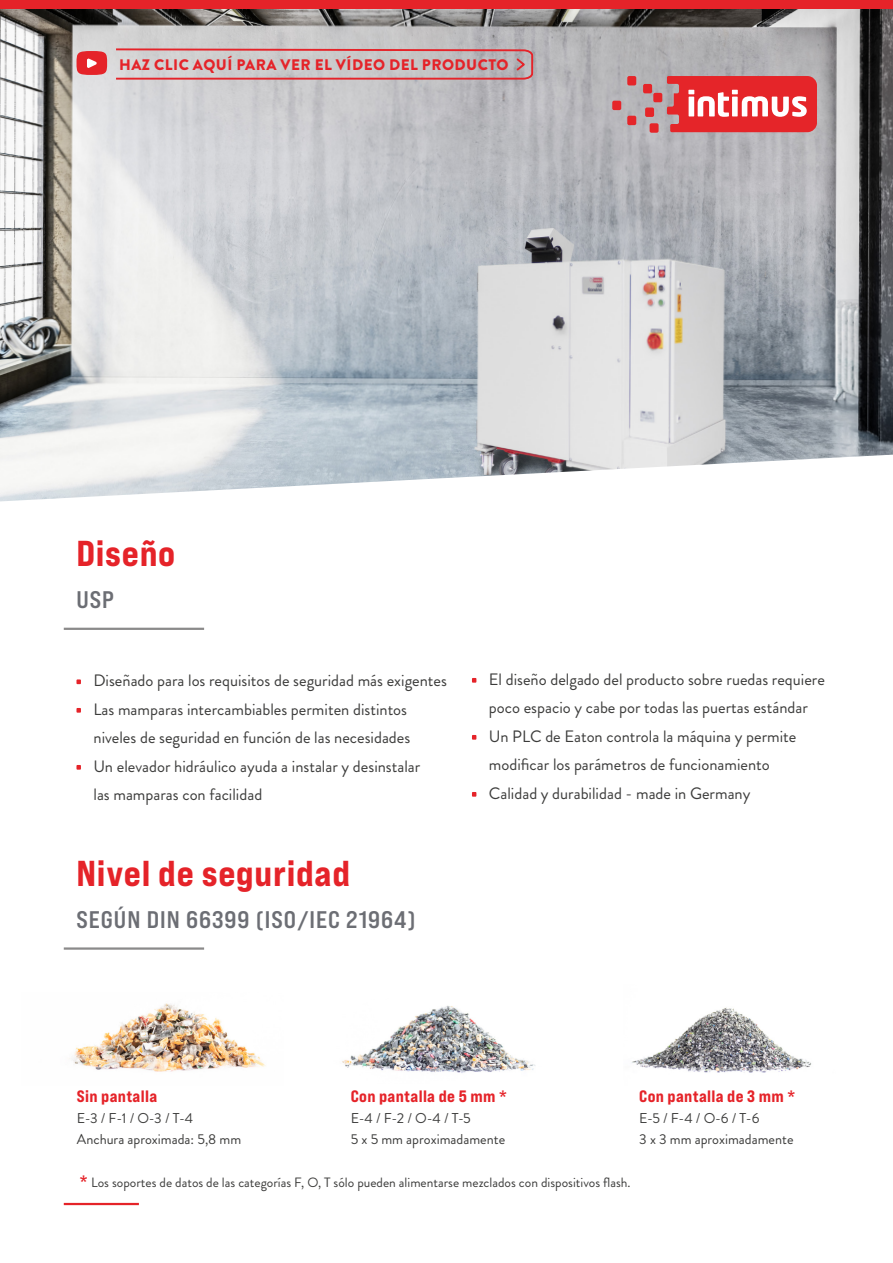
<style>
.page{position:relative;width:893px;height:1263px;background:#fff}
.page>*{position:absolute;margin:0;border:0;box-sizing:border-box;transform-origin:0 0}
.t1{font:36px "Bebas Neue Pro Exp Eb";letter-spacing:.02em;color:#e52329}
.t2{font:24px "Bebas Neue Pro Exp Bd";letter-spacing:.04em;color:#6c6e74}
.t3{font:16.5px/28.5px "Brandon Grotesque";color:#3c3c3b}
.t4{font:16.5px "Bebas Neue Pro Exp Eb";letter-spacing:.02em;color:#e52329}
.t5{font:900 15.3px "Brandon Grotesque";letter-spacing:.03em;color:#e52329}
.t6{font:14.25px/21px "Brandon Grotesque";color:#3c3c3b}
.t7{font:13.5px "Brandon Grotesque";color:#3c3c3b}
.s1{font-family:"Bebas Neue Pro Exp Eb";font-size:16.5px;color:#e52329}
</style>
<div class="page">
<img style="left:0;top:8px;width:893px;height:447px">
<svg style="left:0;top:455px;width:884px;height:230px"></svg>
<img style="left:631px;top:1007px;width:181px;height:66px">
<img style="left:342px;top:1005px;width:194px;height:68px">
<img style="left:69px;top:1003px;width:197px;height:69px">
<div style="left:627px;top:76px;width:9px;height:9px;background:#e52529;border-radius:2px"></div>
<div style="left:627px;top:116px;width:9px;height:9px;background:#e52529;border-radius:2px"></div>
<div style="left:612px;top:101px;width:9px;height:9px;background:#e52529;border-radius:2px"></div>
<div style="left:645px;top:107px;width:9px;height:10px;background:#e52529;border-radius:2px"></div>
<div style="left:650px;top:123px;width:9px;height:10px;background:#e52529;border-radius:2px"></div>
<div style="left:653px;top:93px;width:9px;height:9px;background:#e52529;border-radius:2px"></div>
<div style="left:643px;top:84px;width:9px;height:9px;background:#e52529;border-radius:2px"></div>
<svg style="left:667px;top:76px;width:150px;height:56px;background:#e65154"></svg>
<hr style="left:64px;top:947px;width:140px;height:3px;background:#8b8a8a">
<svg style="left:76px;top:679px;width:5px;height:5px"></svg>
<svg style="left:76px;top:708px;width:5px;height:5px"></svg>
<svg style="left:76px;top:765px;width:5px;height:5px"></svg>
<svg style="left:472px;top:678px;width:4px;height:5px"></svg>
<svg style="left:472px;top:735px;width:4px;height:5px"></svg>
<svg style="left:472px;top:792px;width:4px;height:5px"></svg>
<hr style="left:64px;top:628px;width:140px;height:2px;background:#8b8a8a">
<div style="left:0;top:0;width:893px;height:8px;background:#e52329"></div>
<hr style="left:64px;top:1203px;width:75px;height:2px;background:#e52329">
<div style="left:77px;top:52px;width:29px;height:22px;background:#e52329;border-radius:50%"></div>
<div style="left:77px;top:51px;width:30px;height:24px;border:2px solid #e52329;border-radius:50%"></div>
<svg style="left:87px;top:59px;width:10px;height:9px"></svg>
<svg style="left:114px;top:47px;width:420px;height:34px;background:#cab3b5"></svg>
<p class="t5" style="left:119px;top:54px;width:391px">HAZ CLIC AQUÍ PARA VER EL VÍDEO DEL PRODUCTO</p>
<h1 class="t1" style="left:76px;top:531px;width:100px">Diseño</h1>
<h2 class="t2" style="left:76px;top:585px;width:39px">USP</h2>
<p class="t3" style="left:93px;top:666px;width:355px">Diseñado para los requisitos de seguridad más exigentes Las mamparas intercambiables permiten distintos niveles de seguridad en función de las necesidades<br>Un elevador hidráulico ayuda a instalar y desinstalar<br>las mamparas con facilidad</p>
<p class="t3" style="left:489px;top:665px;width:337px">El diseño delgado del producto sobre ruedas requiere poco espacio y cabe por todas las puertas estándar Un PLC de Eaton controla la máquina y permite modificar los parámetros de funcionamiento<br>Calidad y durabilidad - made in Germany</p>
<h1 class="t1" style="left:76px;top:851px;width:275px">Nivel de seguridad</h1>
<h2 class="t2" style="left:76px;top:904px;width:340px">SEGÚN DIN 66399 (ISO/IEC 21964)</h2>
<p class="t4" style="left:77px;top:1086px;width:82px">Sin pantalla</p>
<p class="t6" style="left:77px;top:1108px;width:166px">E-3 / F-1 / O-3 / T-4<br>Anchura aproximada: 5,8 mm</p>
<p class="t4" style="left:351px;top:1086px;width:158px">Con pantalla de 5 mm *</p>
<p class="t6" style="left:351px;top:1108px;width:156px">E-4 / F-2 / O-4 / T-5<br>5 x 5 mm aproximadamente</p>
<p class="t4" style="left:639px;top:1086px;width:157px">Con pantalla de 3 mm *</p>
<p class="t6" style="left:639px;top:1108px;width:156px">E-5 / F-4 / O-6 / T-6<br>3 x 3 mm aproximadamente</p>
<p class="t7" style="left:80px;top:1173px;width:552px"><span class="s1">*</span> Los soportes de datos de las categorías F, O, T sólo pueden alimentarse mezclados con dispositivos flash.</p>
</div>
